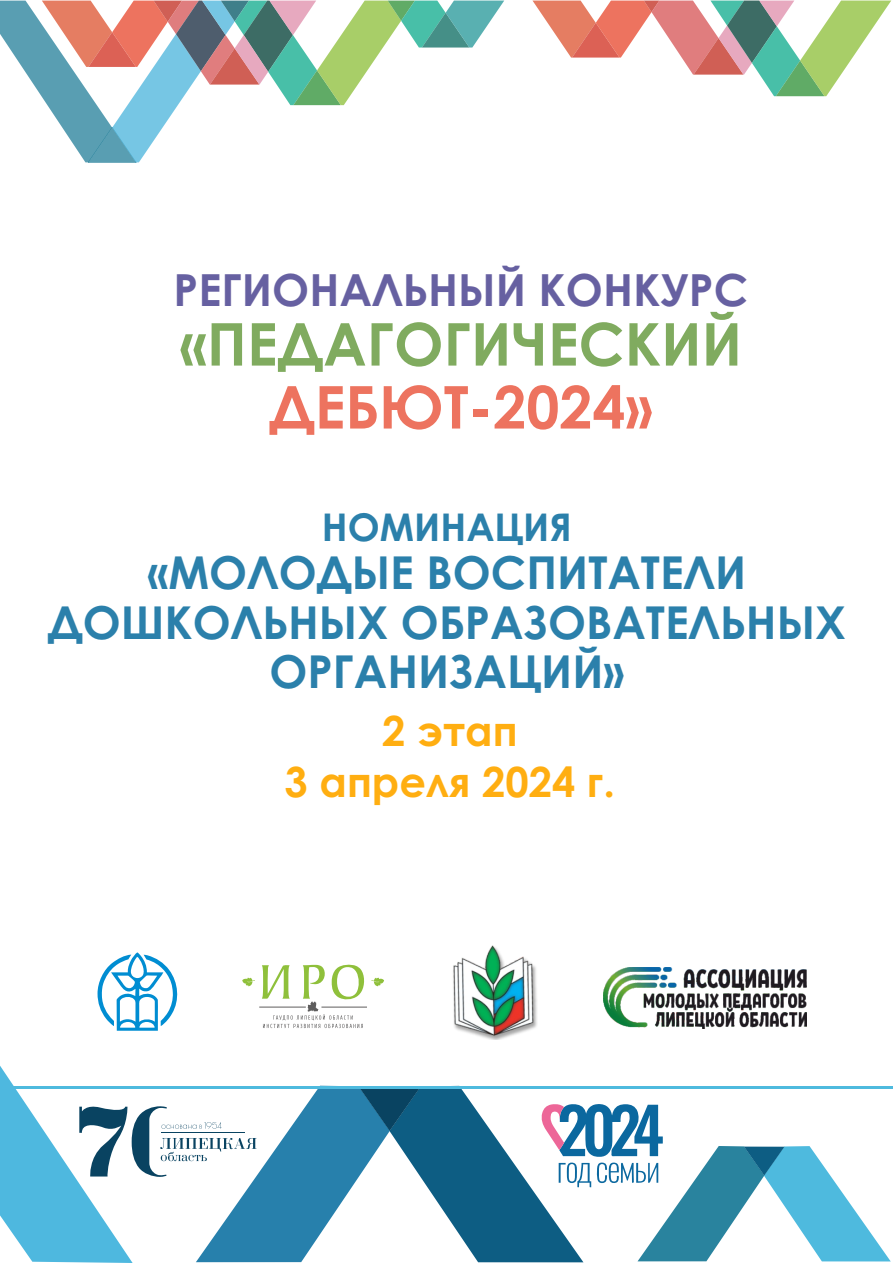
<style>
.page{position:relative;width:893px;height:1263px;background:#fff}
.page>*{position:absolute;margin:0;border:0;box-sizing:border-box;transform-origin:0 0}
.t1{font:700 58.95px "Century Gothic";color:rgb(91 147 48/.77)}
.t2{font:700 58.95px "Century Gothic";color:rgb(232 74 47/.77)}
.t3{font:700 45.3px/49.5px "Century Gothic";color:#2b80ab;text-align:center}
.t4{font:700 44.25px "Century Gothic";color:rgb(57 49 133/.77)}
.t5{font:700 41.55px/50.4px "Century Gothic";color:#ffae11;text-align:center}
.t6{font:700 38.25px "Century Gothic";color:#2b80ab}
</style>
<div class="page">
<svg style="left:533px;top:1px;width:358px;height:95px"></svg>
<svg style="left:0;top:1px;width:504px;height:161px"></svg>
<hr style="left:2px;top:1086px;width:891px;height:2px;background:#4ebade">
<img style="left:453px;top:945px;width:84px;height:94px">
<svg style="left:242px;top:978px;width:13px;height:8px"></svg>
<svg style="left:371px;top:977px;width:13px;height:9px"></svg>
<svg style="left:262px;top:964px;width:103px;height:64px"></svg>
<hr style="left:259px;top:1007px;width:47px;height:1px;background:#5e5d5d">
<hr style="left:321px;top:1007px;width:46px;height:1px;background:#5e5d5d">
<img style="left:603px;top:967px;width:204px;height:61px">
<svg style="left:98px;top:952px;width:80px;height:79px"></svg>
<svg style="left:0;top:1066px;width:891px;height:197px"></svg>
<p class="t4" style="left:174px;top:272px;width:576px">РЕГИОНАЛЬНЫЙ КОНКУРС</p>
<h1 class="t1" style="left:180px;top:321px;width:564px">«ПЕДАГОГИЧЕСКИЙ</h1>
<h1 class="t2" style="left:269px;top:384px;width:385px">ДЕБЮТ-2024»</h1>
<p class="t6" style="left:322px;top:512px;width:252px">НОМИНАЦИЯ</p>
<p class="t3" style="left:48px;top:552px;width:800px">«МОЛОДЫЕ ВОСПИТАТЕЛИ<br>ДОШКОЛЬНЫХ ОБРАЗОВАТЕЛЬНЫХ<br>ОРГАНИЗАЦИЙ»</p>
<p class="t5" style="left:285px;top:710px;width:332px">2 этап<br>3 апреля 2024 г.</p>
</div>
